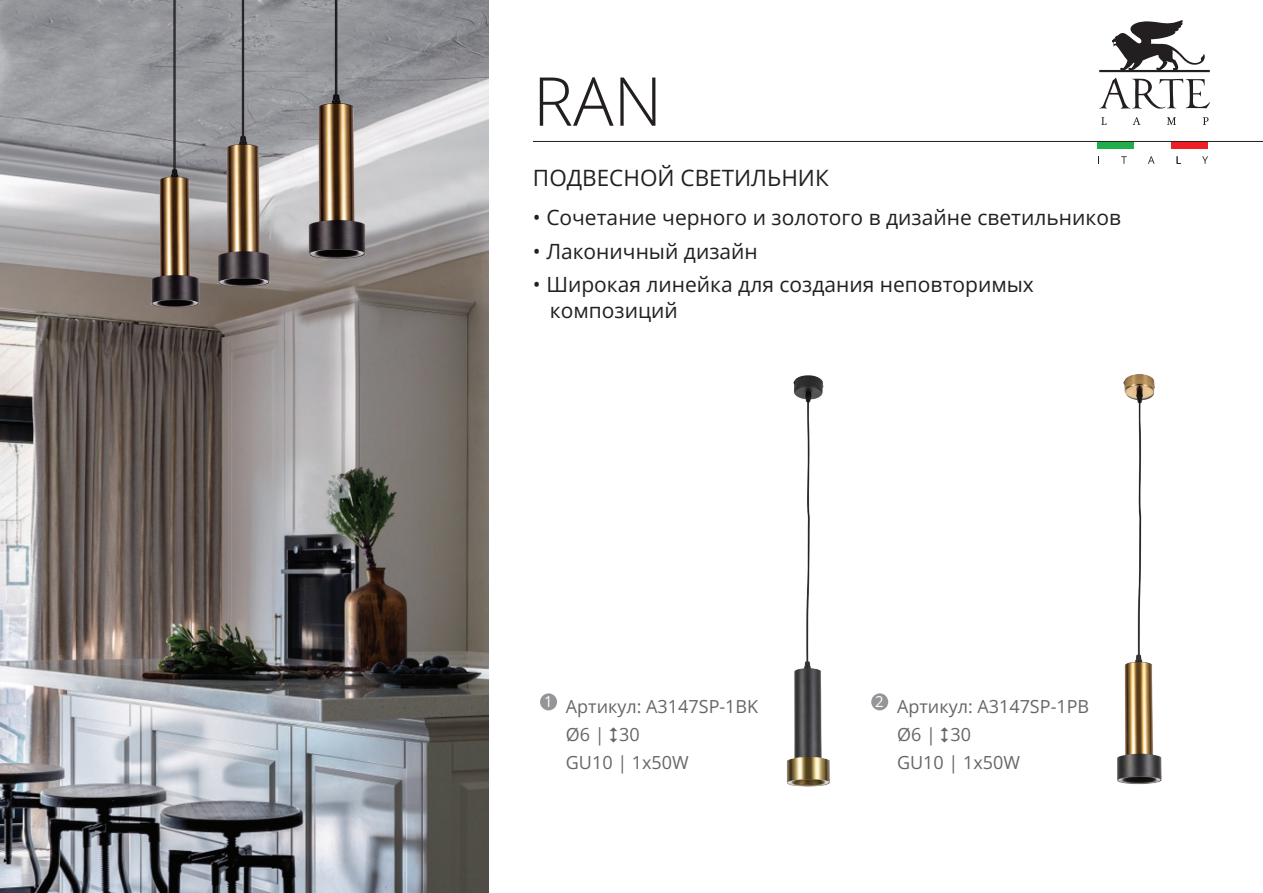
<style>
.page{position:relative;width:1263px;height:893px;background:#fff}
.page>*{position:absolute;margin:0;border:0;box-sizing:border-box;transform-origin:0 0}
.t1{font:300 67.5px "Open Sans";color:#231f20}
.t2{font:22.5px "Open Sans";color:#231f20}
.t3{font:21px/25.2px "Open Sans";color:#231f20}
.t4{font:18px/27.9px "Open Sans";color:#656666}
</style>
<div class="page">
<div style="left:1097px;top:141px;width:37px;height:7px;background:#20ae4b"></div>
<div style="left:1171px;top:141px;width:36px;height:7px;background:#ee2026"></div>
<svg style="left:1121px;top:156px;width:6px;height:8px"></svg>
<svg style="left:1148px;top:156px;width:6px;height:8px"></svg>
<svg style="left:1099px;top:78px;width:111px;height:31px"></svg>
<svg style="left:1099px;top:20px;width:111px;height:52px"></svg>
<svg style="left:1101px;top:117px;width:5px;height:8px"></svg>
<svg style="left:1133px;top:117px;width:7px;height:8px"></svg>
<svg style="left:1167px;top:117px;width:9px;height:8px"></svg>
<svg style="left:1203px;top:117px;width:5px;height:8px"></svg>
<svg style="left:1202px;top:156px;width:6px;height:8px"></svg>
<hr style="left:533px;top:141px;width:730px;height:1px;background:#231f20">
<div style="left:540px;top:693px;width:17px;height:17px;background:#939598;border-radius:50%"></div>
<div style="left:871px;top:693px;width:17px;height:17px;background:#939598;border-radius:50%"></div>
<img style="left:786px;top:375px;width:44px;height:412px">
<img style="left:0;top:0;width:489px;height:893px">
<img style="left:1117px;top:374px;width:45px;height:411px">
<h1 class="t1" style="left:533px;top:55px;width:131px">RAN</h1>
<p class="t2" style="left:533px;top:162px;width:297px">ПОДВЕСНОЙ СВЕТИЛЬНИК</p>
<p class="t3" style="left:533px;top:204px;width:590px">• Сочетание черного и золотого в дизайне светильников</p>
<p class="t3" style="left:533px;top:238px;width:226px">• Лаконичный дизайн</p>
<p class="t3" style="left:550px;top:272px;width:485px;text-indent:-17px">• Широкая линейка для создания неповторимых композиций</p>
<p class="t4" style="left:566px;top:692px;width:194px;text-indent:-22px"><sup>1</sup> Артикул: A3147SP-1BK<br>Ø6 | 30<br>GU10 | 1x50W</p>
<p class="t4" style="left:897px;top:692px;width:194px;text-indent:-22px"><sup>2</sup> Артикул: A3147SP-1PB<br>Ø6 | 30<br>GU10 | 1x50W</p>
</div>
